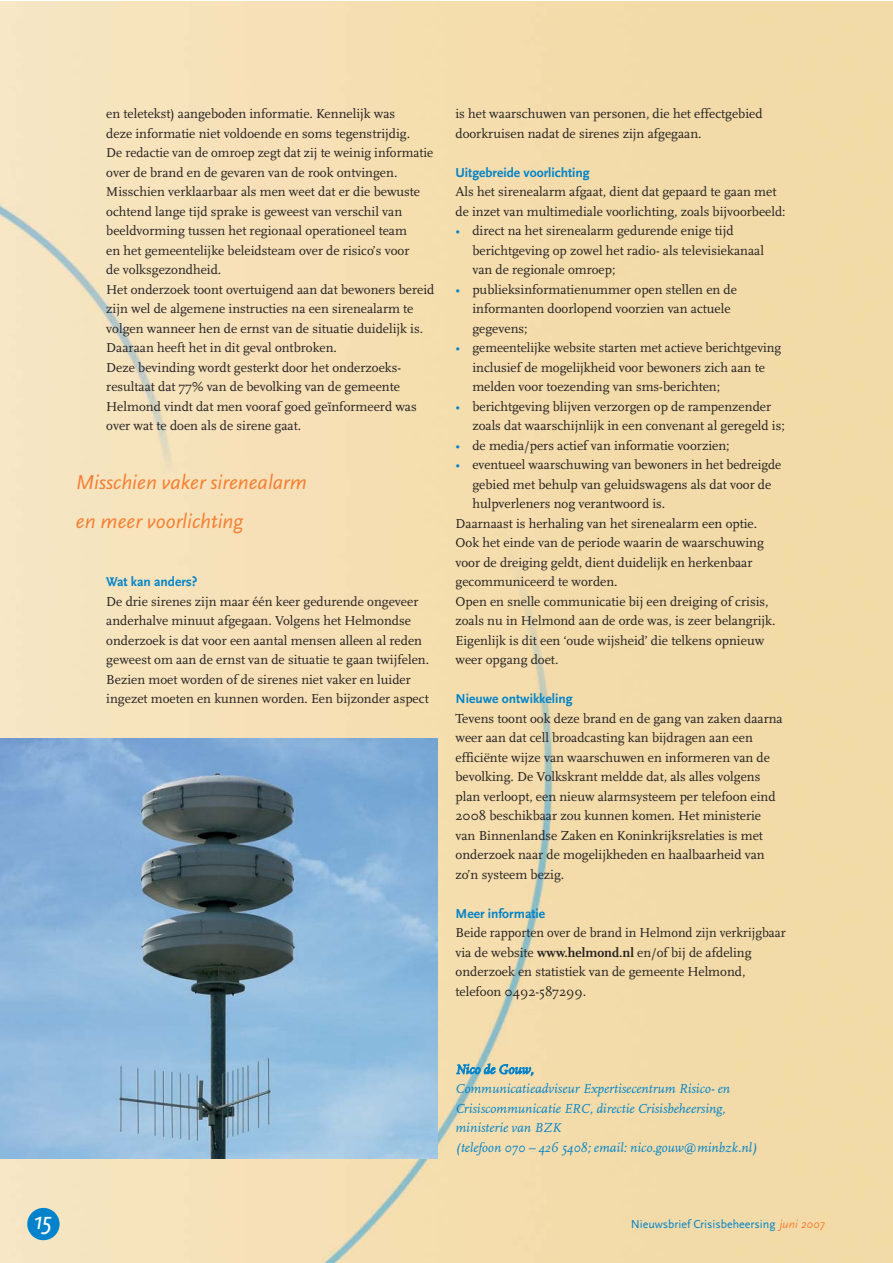
<style>
.page{position:relative;width:893px;height:1263px;background:#fff}
.page>*{position:absolute;margin:0;border:0;box-sizing:border-box;transform-origin:0 0}
.t1{font:italic 25.35px "Scala Sans";color:#fff}
.t2{font:italic 21px/39px "Scala Sans";color:#f57f32}
.t3{font:13.5px/19.5px "Scala";color:#231f20}
.t4{font:italic 13.5px/19.5px "Scala";color:#0083ca}
.t5{font:700 13.5px "Scala Sans";color:#0083ca}
.t6{font:12px "Scala Sans";color:#0083ca}
.s1{color:#0083ca}
.s2{font-weight:700}
.s3{font-style:italic;color:#f57f32}
</style>
<div class="page">
<img style="left:0;top:1px;width:893px;height:1262px">
<div style="left:27px;top:1208px;width:33px;height:32px;background:#0083ca;border-radius:50%"></div>
<img style="left:0;top:738px;width:438px;height:420px">
<p class="t3" style="left:106px;top:105px;width:330px">en teletekst) aangeboden informatie. Kennelijk was<br>deze informatie niet voldoende en soms tegenstrijdig.<br>De redactie van de omroep zegt dat zij te weinig informatie over de brand en de gevaren van de rook ontvingen.<br>Misschien verklaarbaar als men weet dat er die bewuste ochtend lange tijd sprake is geweest van verschil van beeldvorming tussen het regionaal operationeel team<br>en het gemeentelijke beleidsteam over de risico’s voor<br>de volksgezondheid.<br>Het onderzoek toont overtuigend aan dat bewoners bereid zijn wel de algemene instructies na een sirenealarm te volgen wanneer hen de ernst van de situatie duidelijk is.<br>Daaraan heeft het in dit geval ontbroken.<br>Deze bevinding wordt gesterkt door het onderzoeks&shy;resultaat dat 77% van de bevolking van de gemeente Helmond vindt dat men vooraf goed geïnformeerd was over wat te doen als de sirene gaat.</p>
<h2 class="t2" style="left:76px;top:464px;width:233px">Misschien vaker sirenealarm en meer voorlichting</h2>
<p class="t5" style="left:106px;top:576px;width:93px">Wat kan anders?</p>
<p class="t3" style="left:106px;top:592px;width:324px">De drie sirenes zijn maar één keer gedurende ongeveer anderhalve minuut afgegaan. Volgens het Helmondse onderzoek is dat voor een aantal mensen alleen al reden geweest om aan de ernst van de situatie te gaan twijfelen.<br>Bezien moet worden of de sirenes niet vaker en luider ingezet moeten en kunnen worden. Een bijzonder aspect</p>
<p class="t3" style="left:455px;top:105px;width:309px">is het waarschuwen van personen, die het effectgebied doorkruisen nadat de sirenes zijn afgegaan.</p>
<p class="t5" style="left:455px;top:166px;width:136px">Uitgebreide voorlichting</p>
<p class="t3" style="left:455px;top:183px;width:332px">Als het sirenealarm afgaat, dient dat gepaard te gaan met de inzet van multimediale voorlichting, zoals bijvoorbeeld:</p>
<p class="t3" style="left:472px;top:222px;width:293px;text-indent:-17px"><span class="s1">•</span> direct na het sirenealarm gedurende enige tijd berichtgeving op zowel het radio- als televisiekanaal van de regionale omroep;</p>
<p class="t3" style="left:472px;top:280px;width:266px;text-indent:-17px"><span class="s1">•</span> publieksinformatienummer open stellen en de informanten doorlopend voorzien van actuele gegevens;</p>
<p class="t3" style="left:472px;top:339px;width:310px;text-indent:-17px"><span class="s1">•</span> gemeentelijke website starten met actieve berichtgeving inclusief de mogelijkheid voor bewoners zich aan te melden voor toezending van sms-berichten;</p>
<p class="t3" style="left:472px;top:397px;width:314px;text-indent:-17px"><span class="s1">•</span> berichtgeving blijven verzorgen op de rampenzender zoals dat waarschijnlijk in een convenant al geregeld is;</p>
<p class="t3" style="left:455px;top:436px;width:276px"><span class="s1">•</span> de media/pers actief van informatie voorzien;</p>
<p class="t3" style="left:455px;top:456px;width:327px"><span class="s1">•</span> eventueel waarschuwing van bewoners in het bedreigde</p>
<p class="t3" style="left:472px;top:475px;width:300px">gebied met behulp van geluidswagens als dat voor de</p>
<p class="t3" style="left:472px;top:495px;width:194px">hulpverleners nog verantwoord is.</p>
<p class="t3" style="left:455px;top:514px;width:303px">Daarnaast is herhaling van het sirenealarm een optie.</p>
<p class="t3" style="left:455px;top:534px;width:310px">Ook het einde van de periode waarin de waarschuwing</p>
<p class="t3" style="left:455px;top:553px;width:299px">voor de dreiging geldt, dient duidelijk en herkenbaar</p>
<p class="t3" style="left:455px;top:573px;width:164px">gecommuniceerd te worden.</p>
<p class="t3" style="left:455px;top:592px;width:315px">Open en snelle communicatie bij een dreiging of crisis,</p>
<p class="t3" style="left:455px;top:612px;width:322px">zoals nu in Helmond aan de orde was, is zeer belangrijk.</p>
<p class="t3" style="left:455px;top:631px;width:310px">Eigenlijk is dit een ‘oude wijsheid’ die telkens opnieuw</p>
<p class="t3" style="left:455px;top:651px;width:104px">weer opgang doet.</p>
<p class="t5" style="left:455px;top:693px;width:119px">Nieuwe ontwikkeling</p>
<p class="t3" style="left:455px;top:709px;width:329px">Tevens toont ook deze brand en de gang van zaken daarna weer aan dat cell broadcasting kan bijdragen aan een efficiënte wijze van waarschuwen en informeren van de bevolking. De Volkskrant meldde dat, als alles volgens plan verloopt, een nieuw alarmsysteem per telefoon eind 2008 beschikbaar zou kunnen komen. Het ministerie van Binnenlandse Zaken en Koninkrijksrelaties is met onderzoek naar de mogelijkheden en haalbaarheid van zo’n systeem bezig.</p>
<p class="t5" style="left:455px;top:907px;width:91px">Meer informatie</p>
<p class="t3" style="left:455px;top:924px;width:332px">Beide rapporten over de brand in Helmond zijn verkrijgbaar via de website <span class="s2">www.helmond.nl</span> en/of bij de afdeling onderzoek en statistiek van de gemeente Helmond, telefoon 0492-587299.</p>
<h1 class="t1" style="left:33px;top:1209px;width:20px">15</h1>
<p class="t4" style="left:455px;top:1060px;width:303px">Nico de Gouw,<br>Communicatieadviseur Expertisecentrum Risico- en Crisiscommunicatie ERC, directie Crisisbeheersing, ministerie van BZK<br>(telefoon 070 – 426 5408; email: nico.gouw@minbzk.nl)</p>
<p class="t6" style="left:631px;top:1218px;width:196px">Nieuwsbrief Crisisbeheersing <span class="s3">juni 2007</span></p>
</div>
